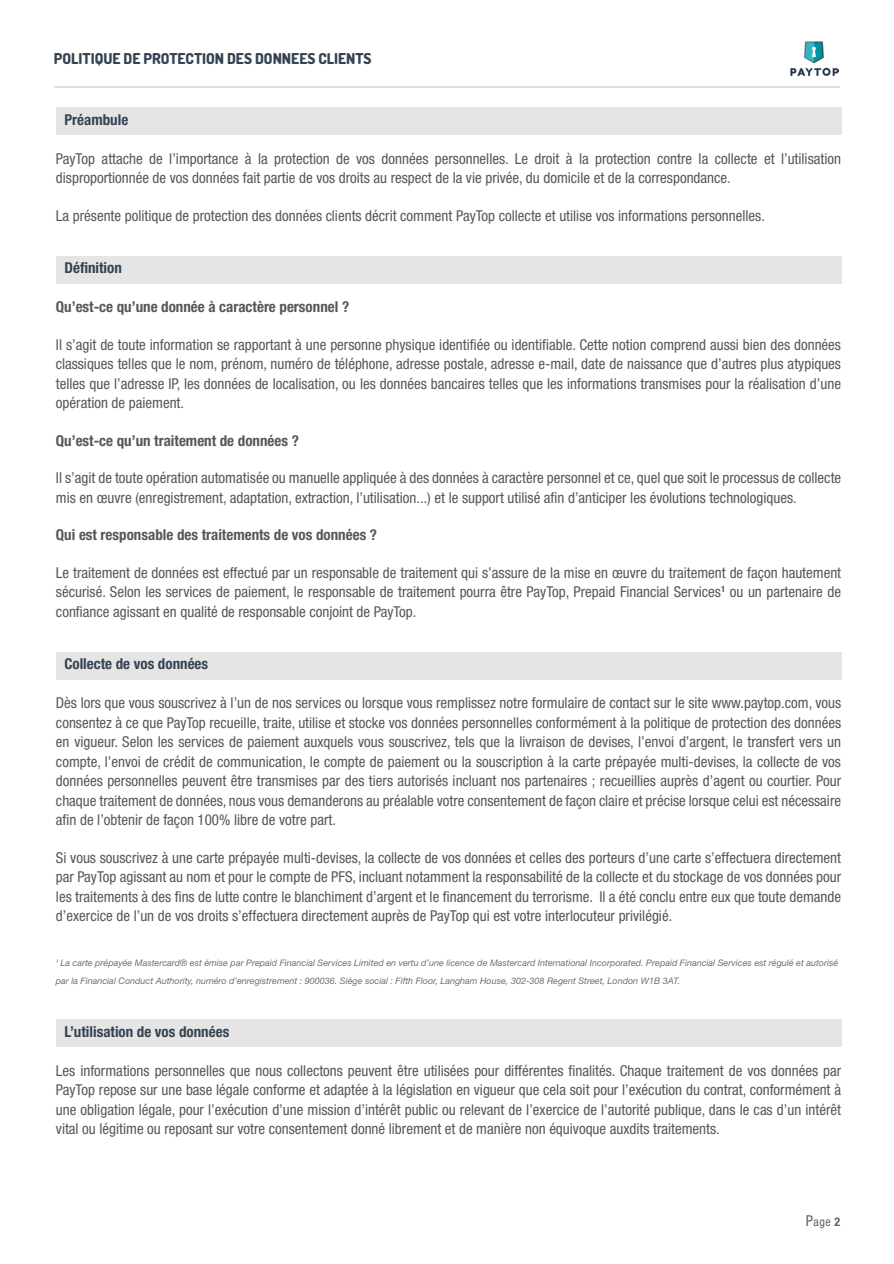
<style>
.page{position:relative;width:894px;height:1264px;background:#fff}
.page>*{position:absolute;margin:0;border:0;box-sizing:border-box;transform-origin:0 0}
.t1{font:condensed 15px/19.5px "Helvetica Neue LT Std";color:#575756;text-align:justify}
.t2{font:700 condensed 15px "Helvetica Neue LT Std";color:#575756}
.t3{font:700 condensed 15px "Helvetica Neue LT Std";color:#344352}
.t4{font:800 15px "Dosis";color:#344352}
.t5{font:condensed 12px "Helvetica Neue LT Std";color:#59616b}
.t6{font:italic 9px/17.9px "Helvetica Neue LT Std";color:#706f6f}
.s1{font-size:15px}
.s2{font-weight:700}
</style>
<div class="page">
<hr style="left:54px;top:86px;width:785px;height:2px;background:#dedfe1">
<img style="left:790px;top:41px;width:49px;height:35px">
<div style="left:56px;top:107px;width:785px;height:28px;background:#e5e5e5"></div>
<div style="left:56px;top:256px;width:785px;height:27px;background:#e5e5e5"></div>
<div style="left:56px;top:652px;width:785px;height:27px;background:#e5e5e5"></div>
<div style="left:56px;top:1019px;width:785px;height:28px;background:#e5e5e5"></div>
<p class="t4" style="left:54px;top:49px;width:319px">POLITIQUE DE PROTECTION DES DONNEES CLIENTS</p>
<p class="t3" style="left:64px;top:110px;width:65px">Préambule</p>
<p class="t1" style="left:56px;top:149px;width:786px">PayTop attache de l’importance à la protection de vos données personnelles. Le droit à la protection contre la collecte et l’utilisation disproportionnée de vos données fait partie de vos droits au respect de la vie privée, du domicile et de la correspondance.</p>
<p class="t1" style="left:56px;top:206px;width:710px">La présente politique de protection des données clients décrit comment PayTop collecte et utilise vos informations personnelles.</p>
<p class="t3" style="left:64px;top:259px;width:59px">Définition</p>
<p class="t2" style="left:56px;top:298px;width:295px">Qu’est-ce qu’une donnée à caractère personnel ?</p>
<p class="t1" style="left:56px;top:335px;width:786px">Il s’agit de toute information se rapportant à une personne physique identifiée ou identifiable. Cette notion comprend aussi bien des données classiques telles que le nom, prénom, numéro de téléphone, adresse postale, adresse e-mail, date de naissance que d’autres plus atypiques telles que l’adresse IP, les données de localisation, ou les données bancaires telles que les informations transmises pour la réalisation d’une opération de paiement.</p>
<p class="t2" style="left:56px;top:431px;width:244px">Qu’est-ce qu’un traitement de données ?</p>
<p class="t1" style="left:56px;top:468px;width:787px">Il s’agit de toute opération automatisée ou manuelle appliquée à des données à caractère personnel et ce, quel que soit le processus de collecte mis en œuvre (enregistrement, adaptation, extraction, l’utilisation...) et le support utilisé afin d’anticiper les évolutions technologiques.</p>
<p class="t2" style="left:56px;top:526px;width:323px">Qui est responsable des traitements de vos données ?</p>
<p class="t1" style="left:56px;top:563px;width:786px">Le traitement de données est effectué par un responsable de traitement qui s’assure de la mise en œuvre du traitement de façon hautement sécurisé. Selon les services de paiement, le responsable de traitement pourra être PayTop, Prepaid Financial Services<sup>1</sup> ou un partenaire de confiance agissant en qualité de responsable conjoint de PayTop.</p>
<p class="t3" style="left:64px;top:655px;width:145px">Collecte de vos données</p>
<p class="t1" style="left:56px;top:693px;width:787px">Dès lors que vous souscrivez à l’un de nos services ou lorsque vous remplissez notre formulaire de contact sur le site www.paytop.com, vous consentez à ce que PayTop recueille, traite, utilise et stocke vos données personnelles conformément à la politique de protection des données en vigueur. Selon les services de paiement auxquels vous souscrivez, tels que la livraison de devises, l’envoi d’argent, le transfert vers un compte, l’envoi de crédit de communication, le compte de paiement ou la souscription à la carte prépayée multi-devises, la collecte de vos données personnelles peuvent être transmises par des tiers autorisés incluant nos partenaires ; recueillies auprès d’agent ou courtier. Pour chaque traitement de données, nous vous demanderons au préalable votre consentement de façon claire et précise lorsque celui est nécessaire afin de l’obtenir de façon 100% libre de votre part.</p>
<p class="t1" style="left:56px;top:848px;width:786px">Si vous souscrivez à une carte prépayée multi-devises, la collecte de vos données et celles des porteurs d’une carte s’effectuera directement par PayTop agissant au nom et pour le compte de PFS, incluant notamment la responsabilité de la collecte et du stockage de vos données pour les traitements à des fins de lutte contre le blanchiment d’argent et le financement du terrorisme. Il a été conclu entre eux que toute demande d’exercice de l’un de vos droits s’effectuera directement auprès de PayTop qui est votre interlocuteur privilégié.</p>
<p class="t6" style="left:56px;top:954px;width:784px"><sup>1</sup> La carte prépayée Mastercard® est émise par Prepaid Financial Services Limited en vertu d’une licence de Mastercard International Incorporated. Prepaid Financial Services est régulé et autorisé par la Financial Conduct Authority, numéro d’enregistrement : 900036. Siège social : Fifth Floor, Langham House, 302-308 Regent Street, London W1B 3AT.</p>
<p class="t3" style="left:64px;top:1022px;width:166px">L’utilisation de vos données</p>
<p class="t1" style="left:56px;top:1061px;width:786px">Les informations personnelles que nous collectons peuvent être utilisées pour différentes finalités. Chaque traitement de vos données par PayTop repose sur une base légale conforme et adaptée à la législation en vigueur que cela soit pour l’exécution du contrat, conformément à une obligation légale, pour l’exécution d’une mission d’intérêt public ou relevant de l’exercice de l’autorité publique, dans le cas d’un intérêt vital ou légitime ou reposant sur votre consentement donné librement et de manière non équivoque auxdits traitements.</p>
<p class="t5" style="left:805px;top:1215px;width:36px"><span class="s1">P</span>age <span class="s2">2</span></p>
</div>
